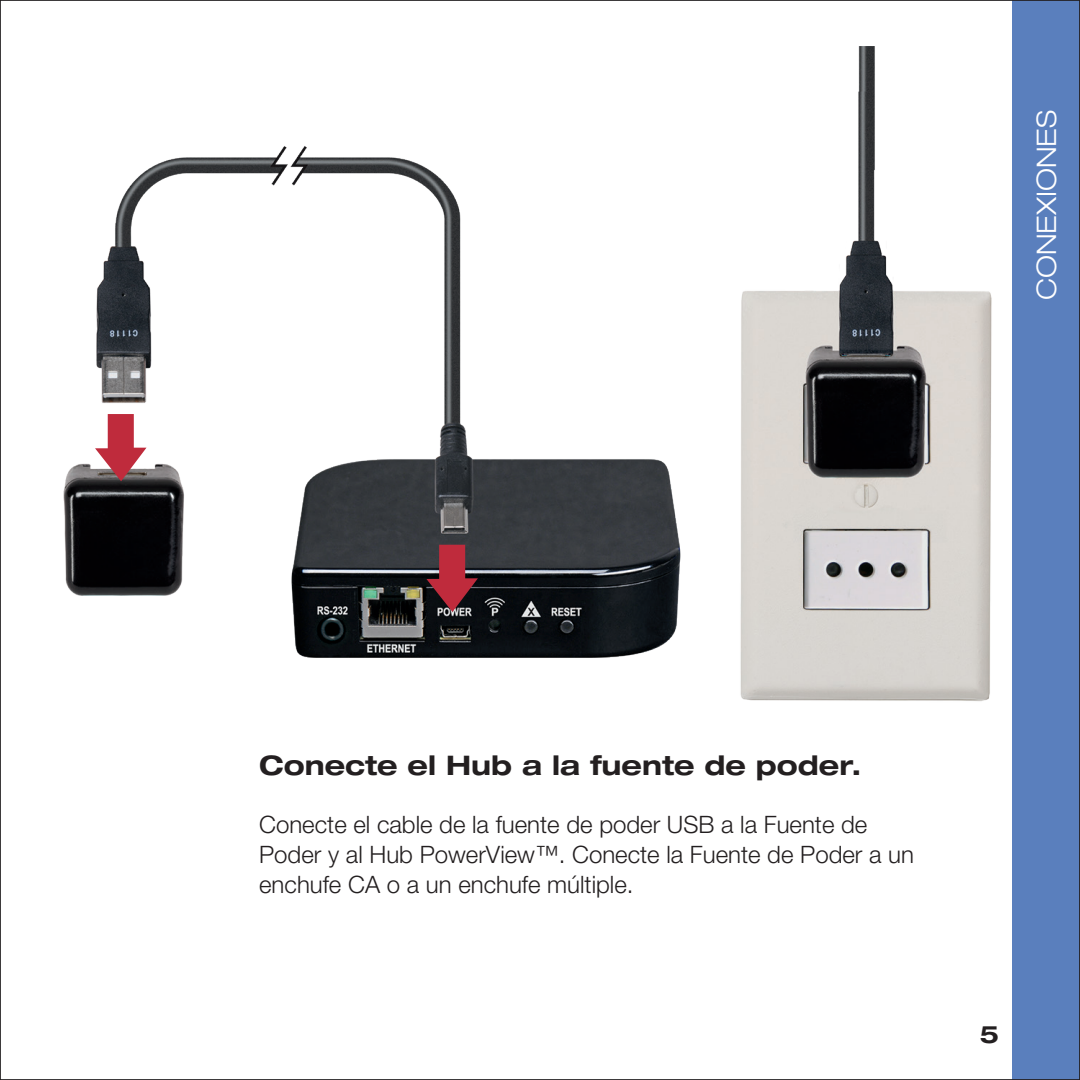
<style>
.page{position:relative;width:1080px;height:1080px;background:#fff}
.page>*{position:absolute;margin:0;border:0;box-sizing:border-box;transform-origin:0 0}
.t1{font:700 expanded 27px "Helvetica Neue LT Std";color:#231f20}
.t2{font:300 expanded 27px "Helvetica Neue LT Std";color:#fff}
.t3{font:300 24px/30px "Helvetica Neue LT Std";color:#231f20}
.t4{font:700 expanded 24px "Helvetica Neue LT Std";color:#231f20}
</style>
<div class="page">
<img style="left:63px;top:47px;width:929px;height:654px">
<svg style="left:95px;top:414px;width:52px;height:67px"></svg>
<svg style="left:426px;top:545px;width:52px;height:67px;background:#752e38"></svg>
<div style="left:1012px;top:0;width:68px;height:1080px;background:#5a7fbd"></div>
<p class="t2" style="left:1030px;top:300px;width:192px;rotate:-90deg">CONEXIONES</p>
<p class="t1" style="left:259px;top:749px;width:604px">Conecte el Hub a la fuente de poder.</p>
<p class="t3" style="left:259px;top:809px;width:656px">Conecte el cable de la fuente de poder USB a la Fuente de<br>Poder y al Hub PowerView™. Conecte la Fuente de Poder a un enchufe CA o a un enchufe múltiple.</p>
<p class="t4" style="left:980px;top:1020px;width:21px">5</p>
</div>
